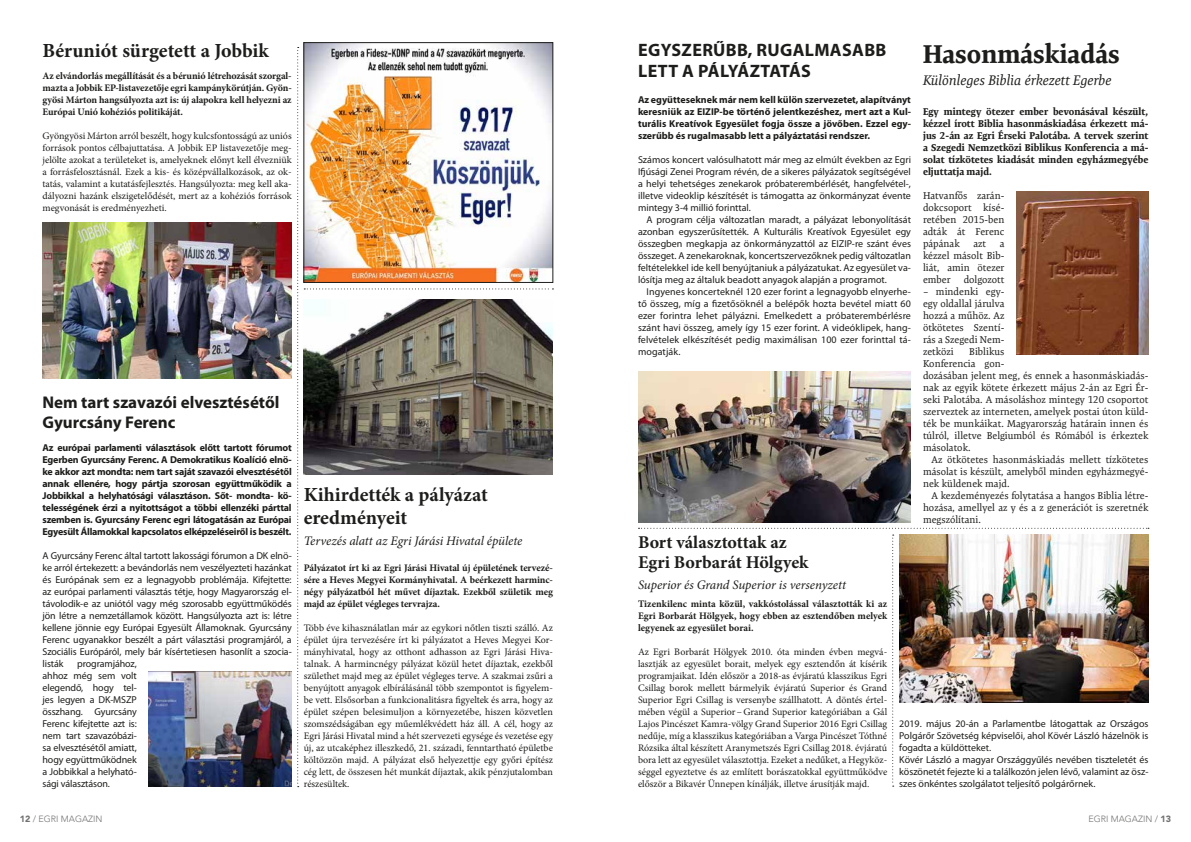
<style>
.page{position:relative;width:1191px;height:842px;background:#fff}
.page>*{position:absolute;margin:0;border:0;box-sizing:border-box;transform-origin:0 0}
.t1{font:700 26px "Expo Serif Pro";color:#1d1d1b}
.t2{font:700 20px/23px "Minion Pro";color:#1d1d1b}
.t3{font:700 18px/20.7px "Myriad Pro";letter-spacing:.02em;color:#1d1d1b}
.t4{font:700 18px/20.7px "Minion Pro";color:#1d1d1b}
.t5{font:700 17px/19.5px "Myriad Pro";color:#1d1d1b}
.t6{font:italic 14px "Expo Serif Pro";color:#1d1d1b}
.t7{font:italic 13px "Minion Pro";letter-spacing:-.005em;color:#1d1d1b}
.t8{font:10px/12px "Myriad Pro";color:#1d1d1b;text-align:justify}
.t9{font:10px/12px "Minion Pro";color:#1d1d1b;text-align:justify}
.t10{font:10px/12px "Expo Serif Pro";color:#1d1d1b;text-align:justify}
.t11{font:700 10px/12px "Myriad Pro";letter-spacing:-.01em;color:#1d1d1b;text-align:justify}
.t12{font:700 10px/12px "Minion Pro";letter-spacing:-.005em;color:#1d1d1b;text-align:justify}
.t13{font:700 10px/12px "Expo Serif Pro";color:#1d1d1b;text-align:justify}
.t14{font:300 9px "Avenir LT Pro";color:#70706f}
.s1{font-weight:900}
</style>
<div class="page">
<img style="left:1016px;top:191px;width:132px;height:164px">
<svg style="left:297px;top:47px;width:256px;height:740px"></svg>
<img style="left:899px;top:535px;width:249px;height:168px">
<img style="left:43px;top:223px;width:249px;height:156px">
<img style="left:149px;top:671px;width:143px;height:116px">
<img style="left:638px;top:371px;width:273px;height:152px">
<svg style="left:892px;top:535px;width:1px;height:252px"></svg>
<svg style="left:638px;top:528px;width:511px;height:1px"></svg>
<img style="left:306px;top:45px;width:245px;height:236px">
<h2 class="t2" style="left:43px;top:39px;width:228px">Béruniót sürgetett a Jobbik</h2>
<p class="t12" style="left:43px;top:69px;width:251px">Az elvándorlás megállítását és a bérunió létrehozását szorgal&shy;mazta a Jobbik EP-listavezetője egri kampánykörútján. Gyön&shy;gyösi Márton hangsúlyozta azt is: új alapokra kell helyezni az Európai Unió kohéziós politikáját.</p>
<p class="t9" style="left:43px;top:129px;width:251px">Gyöngyösi Márton arról beszélt, hogy kulcsfontosságú az uniós források pontos célbajuttatása. A Jobbik EP listavezetője meg&shy;jelölte azokat a területeket is, amelyeknek előnyt kell élvezniük a forrásfelosztásnál. Ezek a kis- és középvállalkozások, az ok&shy;tatás, valamint a kutatásfejlesztés. Hangsúlyozta: meg kell aka&shy;dályozni hazánk elszigetelődését, mert az a kohéziós források megvonását is eredményezheti.</p>
<h3 class="t5" style="left:43px;top:392px;width:239px">Nem tart szavazói elvesztésétől<br>Gyurcsány Ferenc</h3>
<p class="t11" style="left:43px;top:441px;width:251px">Az európai parlamenti választások előtt tartott fórumot Egerben Gyurcsány Ferenc. A Demokratikus Koalíció elnö&shy;ke akkor azt mondta: nem tart saját szavazói elvesztésétől annak ellenére, hogy pártja szorosan együttműködik a Jobbikkal a helyhatósági választáson. Sőt- mondta- kö&shy;telességének érzi a nyitottságot a többi ellenzéki párttal szemben is. Gyurcsány Ferenc egri látogatásán az Európai Egyesült Államokkal kapcsolatos elképzeléseiről is beszélt.</p>
<p class="t8" style="left:43px;top:549px;width:251px">A Gyurcsány Ferenc által tartott lakossági fórumon a DK elnö&shy;ke arról értekezett: a bevándorlás nem veszélyezteti hazánkat és Európának sem ez a legnagyobb problémája. Kifejtette: az európai parlamenti választás tétje, hogy Magyarország el&shy;távolodik-e az uniótól vagy még szorosabb együttműködés jön létre a nemzetállamok között. Hangsúlyozta azt is: létre kellene jönnie egy Európai Egyesült Államoknak. Gyurcsány Ferenc ugyanakkor beszélt a párt választási programjáról, a Szociális Európáról, mely bár kísértetiesen hasonlít a szocia&shy;listák</p>
<p class="t8" style="left:43px;top:657px;width:96px;text-indent:35px">programjához, ahhoz még sem volt elegendő, hogy tel&shy;jes legyen a DK-MSZP összhang. Gyurcsány Ferenc kifejtette azt is: nem tart szavazóbázi&shy;sa elvesztésétől amiatt, hogy együttműködnek a Jobbikkal a helyható&shy;sági választáson.</p>
<h2 class="t2" style="left:304px;top:483px;width:186px">Kihirdették a pályázat eredményeit</h2>
<h3 class="t7" style="left:304px;top:532px;width:220px">Tervezés alatt az Egri Járási Hivatal épülete</h3>
<p class="t12" style="left:304px;top:561px;width:251px">Pályázatot írt ki az Egri Járási Hivatal új épületének tervezé&shy;sére a Heves Megyei Kormányhivatal. A beérkezett harminc&shy;négy pályázatból hét művet díjaztak. Ezekből születik meg majd az épület végleges tervrajza.</p>
<p class="t9" style="left:304px;top:621px;width:251px">Több éve kihasználatlan már az egykori nőtlen tiszti szálló. Az épület újra tervezésére írt ki pályázatot a Heves Megyei Kor&shy;mányhivatal, hogy az otthont adhasson az Egri Járási Hiva&shy;talnak. A harmincnégy pályázat közül hetet díjaztak, ezekből születhet majd meg az épület végleges terve. A szakmai zsűri a benyújtott anyagok elbírálásánál több szempontot is figyelem&shy;be vett. Elsősorban a funkcionalitásra figyeltek és arra, hogy az épület szépen belesimuljon a környezetébe, hiszen közvetlen szomszédságában egy műemlékvédett ház áll. A cél, hogy az Egri Járási Hivatal mind a hét szervezeti egysége és vezetése egy új, az utcaképhez illeszkedő, 21. századi, fenntartható épületbe költözzön majd. A pályázat első helyezettje egy győri építész cég lett, de összesen hét munkát díjaztak, akik pénzjutalomban részesültek.</p>
<h3 class="t3" style="left:638px;top:39px;width:250px">EGYSZERŰBB, RUGALMASABB<br>LETT A PÁLYÁZTATÁS</h3>
<p class="t11" style="left:638px;top:93px;width:274px">Az együtteseknek már nem kell külön szervezetet, alapítványt keresniük az EIZIP-be történő jelentkezéshez, mert azt a Kul&shy;turális Kreatívok Egyesület fogja össze a jövőben. Ezzel egy&shy;szerűbb és rugalmasabb lett a pályáztatási rendszer.</p>
<p class="t8" style="left:638px;top:153px;width:274px">Számos koncert valósulhatott már meg az elmúlt években az Egri Ifjúsági Zenei Program révén, de a sikeres pályázatok segítségével a helyi tehetséges zenekarok próbaterembérlését, hangfelvétel-, illetve videoklip készítését is támogatta az önkormányzat évente mintegy 3-4 millió forinttal.</p>
<p class="t8" style="left:638px;top:213px;width:274px;text-indent:8px">A program célja változatlan maradt, a pályázat lebonyolítását azonban egyszerűsítették. A Kulturális Kreatívok Egyesület egy összegben megkapja az önkormányzattól az EIZIP-re szánt éves összeget. A zenekaroknak, koncertszervezőknek pedig változatlan feltételekkel ide kell benyújtaniuk a pályázatukat. Az egyesület va&shy;lósítja meg az általuk beadott anyagok alapján a programot.</p>
<p class="t8" style="left:638px;top:285px;width:274px;text-indent:9px">Ingyenes koncerteknél 120 ezer forint a legnagyobb elnyerhe&shy;tő összeg, míg a fizetősöknél a belépők hozta bevétel miatt 60 ezer forintra lehet pályázni. Emelkedett a próbaterembérlésre szánt havi összeg, amely így 15 ezer forint. A videóklipek, hang&shy;felvételek elkészítését pedig maximálisan 100 ezer forinttal tá&shy;mogatják.</p>
<h1 class="t1" style="left:923px;top:38px;width:198px">Hasonmáskiadás</h1>
<h3 class="t6" style="left:923px;top:71px;width:190px">Különleges Biblia érkezett Egerbe</h3>
<p class="t13" style="left:923px;top:105px;width:227px">Egy mintegy ötezer ember bevonásával készült, kézzel írott Biblia hasonmáskiadása érkezett má&shy;jus 2-án az Egri Érseki Palotába. A tervek szerint a Szegedi Nemzetközi Biblikus Konferencia a má&shy;solat tízkötetes kiadását minden egyházmegyébe eljuttatja majd.</p>
<p class="t10" style="left:923px;top:189px;width:83px">Hatvanfős zarán&shy;dokcsoport kísé&shy;retében 2015-ben adták át Ferenc pápának</p>
<p class="t10" style="left:973px;top:237px;width:14px">azt</p>
<p class="t10" style="left:923px;top:237px;width:83px;text-indent:77px">a kézzel másolt Bib&shy;liát, amin ötezer ember</p>
<p class="t10" style="left:963px;top:273px;width:42px">dolgozott</p>
<p class="t10" style="left:923px;top:285px;width:83px">– mindenki egy&shy;egy oldallal járulva hozzá a műhöz. Az ötkötetes Szentí&shy;rás a Szegedi Nem&shy;zetközi</p>
<p class="t10" style="left:923px;top:345px;width:227px;text-align:left;text-indent:46px">Biblikus<br>Konferencia gon-<br>dozásában jelent meg, és ennek a hasonmáskiadás&shy;nak az egyik kötete érkezett május 2-án az Egri Ér&shy;seki Palotába. A másoláshoz mintegy 120 csoportot szerveztek az interneten, amelyek postai úton küld&shy;ték be munkáikat. Magyarország határain innen és túlról, illetve Belgiumból és Rómából is érkeztek másolatok.</p>
<p class="t10" style="left:923px;top:453px;width:227px;text-indent:8px">Az ötkötetes hasonmáskiadás mellett tízkötetes másolat is készült, amelyből minden egyházmegyé&shy;nek küldenek majd.</p>
<p class="t10" style="left:923px;top:489px;width:227px;text-indent:8px">A kezdeményezés folytatása a hangos Biblia létre&shy;hozása, amellyel az y és a z generációt is szeretnék megszólítani.</p>
<h3 class="t4" style="left:638px;top:531px;width:172px">Bort választottak az<br>Egri Borbarát Hölgyek</h3>
<h3 class="t7" style="left:638px;top:576px;width:209px">Superior és Grand Superior is versenyzett</h3>
<p class="t12" style="left:638px;top:597px;width:251px">Tizenkilenc minta közül, vakkóstolással választották ki az Egri Borbarát Hölgyek, hogy ebben az esztendőben melyek legyenek az egyesület borai.</p>
<p class="t9" style="left:638px;top:645px;width:251px">Az Egri Borbarát Hölgyek 2010. óta minden évben megvá&shy;lasztják az egyesület borait, melyek egy esztendőn át kísérik programjaikat. Idén először a 2018-as évjáratú klasszikus Egri Csillag borok mellett bármelyik évjáratú Superior és Grand Superior Egri Csillag is versenybe szállhatott. A döntés értel&shy;mében végül a Superior–Grand Superior kategóriában a Gál Lajos Pincészet Kamra-völgy Grand Superior 2016 Egri Csillag nedűje, míg a klasszikus kategóriában a Varga Pincészet Tóthné Rózsika által készített Aranymetszés Egri Csillag 2018. évjáratú bora lett az egyesület választottja. Ezeket a nedűket, a Hegyköz&shy;séggel egyeztetve és az említett borászatokkal együttműködve először a Bikavér Ünnepen kínálják, illetve árusítják majd.</p>
<p class="t8" style="left:899px;top:717px;width:251px;text-align:left">2019. május 20-án a Parlamentbe látogattak az Országos Polgárőr Szövetség képviselői, ahol Kövér László házelnök is fogadta a küldötteket.<br>Kövér László a magyar Országgyűlés nevében tiszteletét és köszönetét fejezte ki a találkozón jelen lévő, valamint az ös - szes önkéntes szolgálatot teljesítő polgárőrnek.</p>
<p class="t14" style="left:20px;top:814px;width:84px"><span class="s1">12</span> / EGRI MAGAZIN</p>
<p class="t14" style="left:1088px;top:814px;width:84px">EGRI MAGAZIN / <span class="s1">13</span></p>
</div>
